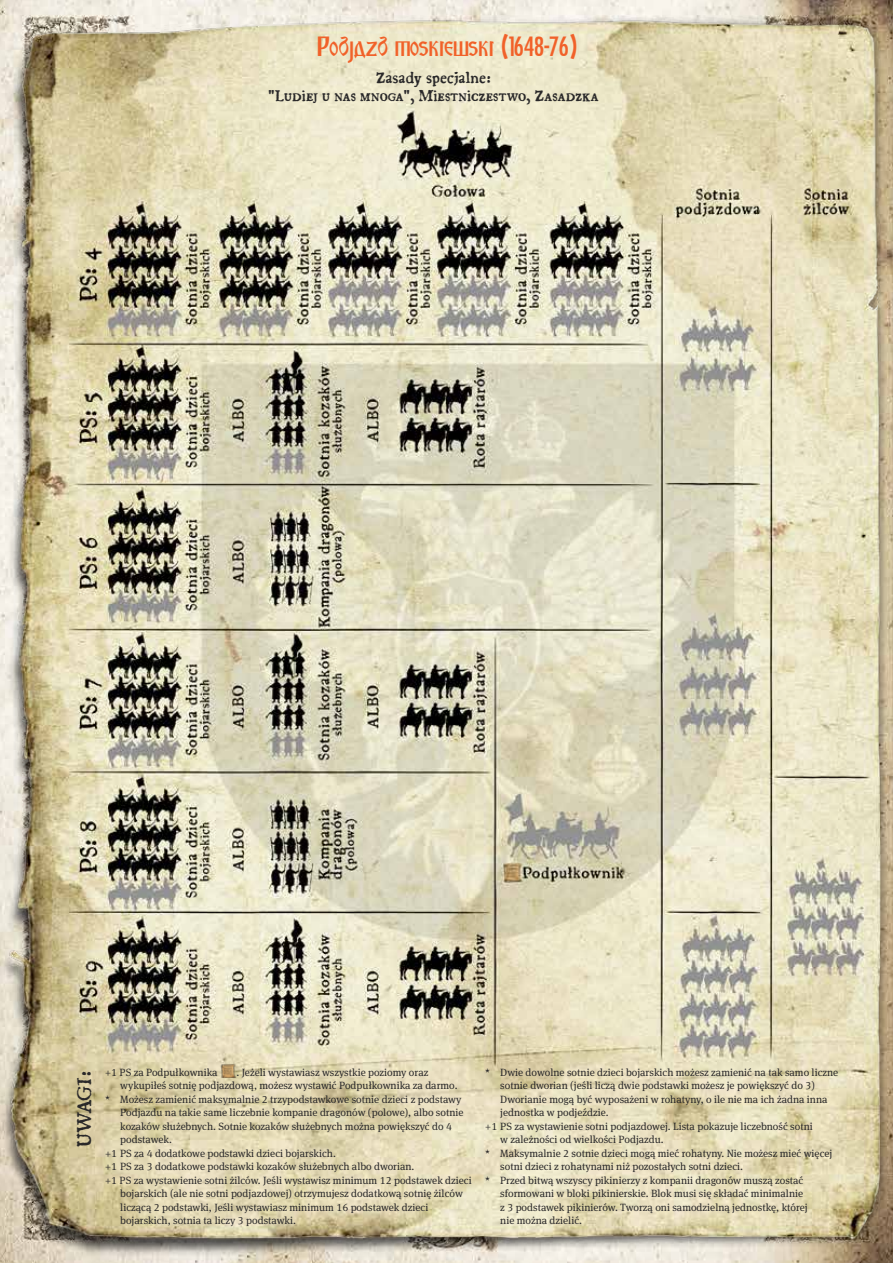
<style>
.page{position:relative;width:893px;height:1263px;background:#fff}
.page>*{position:absolute;margin:0;border:0;box-sizing:border-box;transform-origin:0 0}
.t1{font:22.95px "Kremlin Starets";color:#f16129}
.t2{font:21px "P221722 Pro";letter-spacing:-.03em;color:#292829}
.t3{font:16.5px/18px "P221722 Pro";color:#292829;text-align:center}
.t4{font:10.5px "Meta Serif Pro";color:#292829}
</style>
<div class="page">
<img style="left:0;top:0;width:893px;height:1263px">
<img style="left:219px;top:1062px;width:18px;height:15px">
<h1 class="t1" style="left:316px;top:34px;width:262px">Podjazd moskiewski (1648-76)</h1>
<h3 class="t3" style="left:269px;top:70px;width:332px">Zasady specjalne:<br>"Ludiej u nas mnoga", Miestniczestwo, Zasadzka</h3>
<h2 class="t2" style="left:73px;top:1147px;width:78px;rotate:-90deg">UWAGI:</h2>
<p class="t4" style="left:105px;top:1064px;width:114px">+1 PS za Podpułkownika</p>
<p class="t4" style="left:236px;top:1064px;width:193px">. Jeżeli wystawiasz wszystkie poziomy oraz</p>
<p class="t4" style="left:120px;top:1078px;width:339px">wykupiłeś sotnię podjazdową, możesz wystawić Podpułkownika za darmo.</p>
<p class="t4" style="left:105px;top:1091px;width:358px">* Możesz zamienić maksymalnie 2 trzypodstawkowe sotnie dzieci z podstawy</p>
<p class="t4" style="left:120px;top:1105px;width:345px">Podjazdu na takie same liczebnie kompanie dragonów (polowe), albo sotnie</p>
<p class="t4" style="left:120px;top:1118px;width:333px">kozaków służebnych. Sotnie kozaków służebnych można powiększyć do 4</p>
<p class="t4" style="left:120px;top:1132px;width:53px">podstawek.</p>
<p class="t4" style="left:105px;top:1145px;width:232px">+1 PS za 4 dodatkowe podstawki dzieci bojarskich.</p>
<p class="t4" style="left:105px;top:1159px;width:311px">+1 PS za 3 dodatkowe podstawki kozaków służebnych albo dworian.</p>
<p class="t4" style="left:105px;top:1172px;width:368px">+1 PS za wystawienie sotni żilców. Jeśli wystawisz minimum 12 podstawek dzieci</p>
<p class="t4" style="left:120px;top:1186px;width:344px">bojarskich (ale nie sotni podjazdowej) otrzymujesz dodatkową sotnię żilców</p>
<p class="t4" style="left:120px;top:1199px;width:310px">liczącą 2 podstawki, Jeśli wystawiasz minimum 16 podstawek dzieci</p>
<p class="t4" style="left:120px;top:1213px;width:177px">bojarskich, sotnia ta liczy 3 podstawki.</p>
<p class="t4" style="left:485px;top:1064px;width:355px">* Dwie dowolne sotnie dzieci bojarskich możesz zamienić na tak samo liczne</p>
<p class="t4" style="left:500px;top:1078px;width:316px">sotnie dworian (jeśli liczą dwie podstawki możesz je powiększyć do 3)</p>
<p class="t4" style="left:500px;top:1091px;width:329px">Dworianie mogą być wyposażeni w rohatyny, o ile nie ma ich żadna inna</p>
<p class="t4" style="left:500px;top:1105px;width:110px">jednostka w podjeździe.</p>
<p class="t4" style="left:485px;top:1118px;width:329px">+1 PS za wystawienie sotni podjazdowej. Lista pokazuje liczebność sotni</p>
<p class="t4" style="left:500px;top:1132px;width:165px">w zależności od wielkości Podjazdu.</p>
<p class="t4" style="left:485px;top:1145px;width:349px">* Maksymalnie 2 sotnie dzieci mogą mieć rohatyny. Nie możesz mieć więcej</p>
<p class="t4" style="left:500px;top:1159px;width:244px">sotni dzieci z rohatynami niż pozostałych sotni dzieci.</p>
<p class="t4" style="left:485px;top:1172px;width:320px">* Przed bitwą wszyscy pikinierzy z kompanii dragonów muszą zostać</p>
<p class="t4" style="left:500px;top:1186px;width:304px">sformowani w bloki pikinierskie. Blok musi się składać minimalnie</p>
<p class="t4" style="left:500px;top:1199px;width:309px">z 3 podstawek pikinierów. Tworzą oni samodzielną jednostkę, której</p>
<p class="t4" style="left:500px;top:1213px;width:83px">nie można dzielić.</p>
</div>
